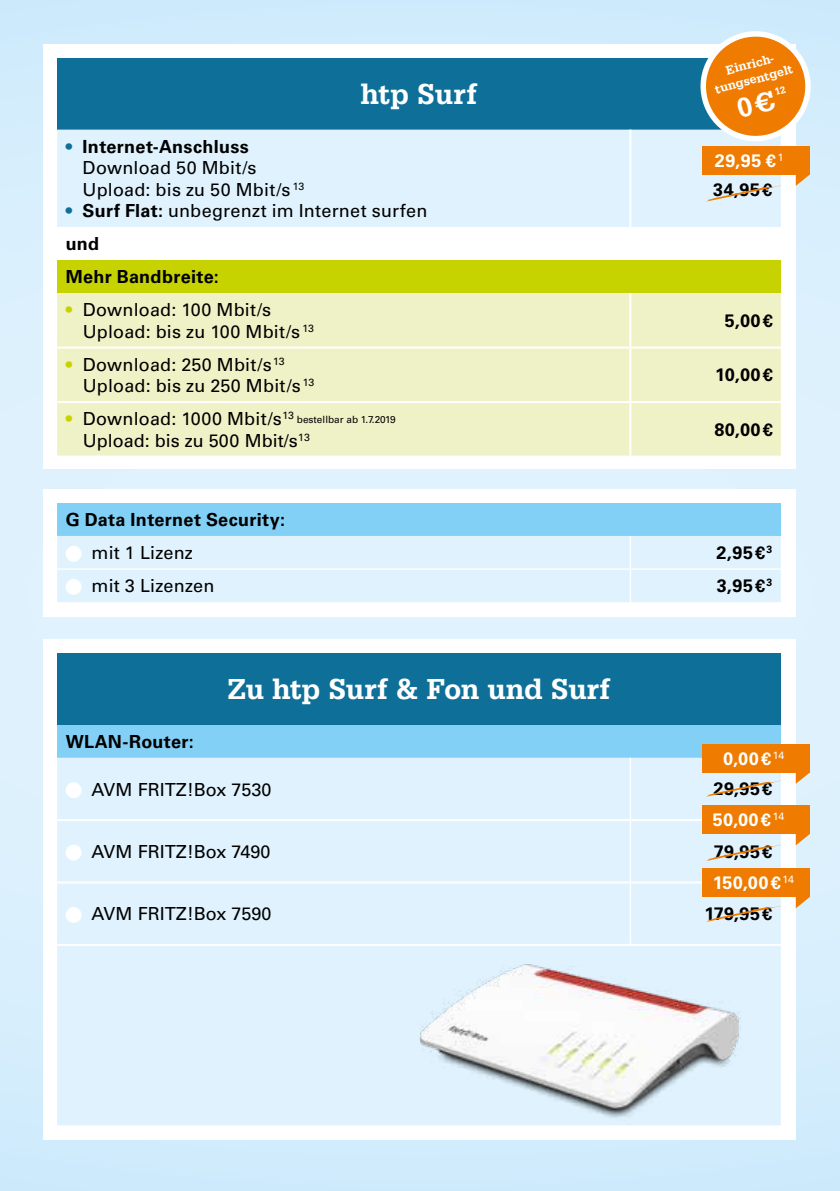
<style>
.page{position:relative;width:840px;height:1191px;background:#fff}
.page>*{position:absolute;margin:0;border:0;box-sizing:border-box;transform-origin:0 0}
.t1{font:500 30px "Egyptienne URW Nar";letter-spacing:.01em;color:#fff}
.t2{font:18px/21.6px "Univers LT Std";letter-spacing:.01em;color:#000}
.t3{font:700 18px/32.8px "Univers LT Std";letter-spacing:.02em;color:#000}
.t4{font:700 18px "Univers LT Std";letter-spacing:.025em;color:#fff}
.t5{font:500 13px/15.4px "Egyptienne URW Nar";color:#fff;text-align:center}
.t6{font:10px "Univers LT Std";color:#000}
.s1{font-weight:700;color:#0e7099}
.s2{font-weight:700}
.s3{font-weight:700;color:#c7d300}
.s4{font-weight:700;font-size:18px;color:#c7d300}
.s5{font-size:18px}
</style>
<div class="page">
<div style="left:0;top:0;width:839px;height:1191px;background:linear-gradient(to right,#d5eefc,#d6eefc)"></div>
<div style="left:44px;top:44px;width:751px;height:424px;background:#fff"></div>
<div style="left:57px;top:58px;width:723px;height:72px;background:#0e7099"></div>
<div style="left:57px;top:130px;width:723px;height:97px;background:#dff2fd"></div>
<div style="left:57px;top:260px;width:723px;height:33px;background:#c7d300"></div>
<div style="left:57px;top:293px;width:723px;height:162px;background:#eff1c6"></div>
<hr style="left:629px;top:130px;width:2px;height:97px;background:#fff">
<hr style="left:629px;top:293px;width:2px;height:53px;background:#fff">
<hr style="left:629px;top:348px;width:2px;height:53px;background:#fff">
<hr style="left:629px;top:403px;width:2px;height:52px;background:#fff">
<hr style="left:57px;top:346px;width:573px;height:2px;background:#fff">
<hr style="left:630px;top:346px;width:150px;height:2px;background:#fff">
<hr style="left:57px;top:401px;width:573px;height:2px;background:#fff">
<hr style="left:630px;top:401px;width:150px;height:2px;background:#fff">
<svg style="left:704px;top:185px;width:77px;height:17px"></svg>
<div style="left:701px;top:146px;width:108px;height:28px;background:#ef7c00"></div>
<svg style="left:795px;top:174px;width:14px;height:12px"></svg>
<div style="left:44px;top:639px;width:751px;height:501px;background:#fff"></div>
<div style="left:57px;top:653px;width:723px;height:72px;background:#0e7099"></div>
<div style="left:57px;top:725px;width:723px;height:32px;background:#82d0f5"></div>
<div style="left:57px;top:757px;width:723px;height:368px;background:#dff2fd"></div>
<hr style="left:57px;top:819px;width:572px;height:2px;background:#fff">
<hr style="left:630px;top:819px;width:150px;height:2px;background:#fff">
<hr style="left:57px;top:881px;width:572px;height:2px;background:#fff">
<hr style="left:630px;top:881px;width:150px;height:2px;background:#fff">
<hr style="left:57px;top:944px;width:573px;height:2px;background:#fff">
<hr style="left:630px;top:944px;width:150px;height:2px;background:#fff">
<hr style="left:629px;top:757px;width:1px;height:63px;background:#fff">
<hr style="left:629px;top:820px;width:1px;height:62px;background:#fff">
<hr style="left:629px;top:882px;width:1px;height:62px;background:#fff">
<div style="left:66px;top:782px;width:15px;height:16px;background:#fff;border-radius:50%"></div>
<div style="left:66px;top:844px;width:15px;height:16px;background:#fff;border-radius:50%"></div>
<div style="left:66px;top:907px;width:15px;height:16px;background:#fff;border-radius:50%"></div>
<div style="left:44px;top:489px;width:751px;height:127px;background:#fff"></div>
<div style="left:57px;top:503px;width:723px;height:33px;background:#82d0f5"></div>
<div style="left:57px;top:536px;width:723px;height:66px;background:#dff2fd"></div>
<hr style="left:629px;top:536px;width:1px;height:32px;background:#fff">
<hr style="left:57px;top:568px;width:573px;height:2px;background:#fff">
<hr style="left:630px;top:568px;width:150px;height:2px;background:#fff">
<hr style="left:629px;top:570px;width:1px;height:32px;background:#fff">
<div style="left:66px;top:546px;width:15px;height:16px;background:#fff;border-radius:50%"></div>
<div style="left:66px;top:579px;width:15px;height:16px;background:#fff;border-radius:50%"></div>
<img style="left:398px;top:955px;width:365px;height:169px">
<svg style="left:704px;top:780px;width:77px;height:17px"></svg>
<svg style="left:704px;top:844px;width:77px;height:17px"></svg>
<div style="left:701px;top:744px;width:108px;height:28px;background:#ef7c00"></div>
<svg style="left:795px;top:772px;width:14px;height:12px"></svg>
<div style="left:701px;top:805px;width:108px;height:29px;background:#ef7c00"></div>
<svg style="left:795px;top:834px;width:14px;height:11px"></svg>
<svg style="left:704px;top:905px;width:77px;height:17px"></svg>
<div style="left:701px;top:868px;width:108px;height:29px;background:#ef7c00"></div>
<svg style="left:795px;top:897px;width:14px;height:11px"></svg>
<svg style="left:697px;top:28px;width:116px;height:116px"></svg>
<h1 class="t1" style="left:360px;top:76px;width:118px">htp Surf</h1>
<p class="t2" style="left:83px;top:135px;width:223px;text-indent:-17px"><span class="s1">•</span> <span class="s2">Internet-Anschluss<br></span>Download 50 Mbit/s<br>Upload: bis zu 50 Mbit/s <sup>13</sup></p>
<p class="t2" style="left:66px;top:200px;width:363px"><span class="s1">•</span> <span class="s2">Surf Flat:</span> unbegrenzt im Internet surfen</p>
<p class="t5" style="left:709px;top:68px;width:81px;rotate:-15deg">Einrich&shy;tungsentgelt</p>
<p class="t4" style="left:714px;top:150px;width:70px">29,95 €<sup>1</sup></p>
<p class="t3" style="left:713px;top:173px;width:60px">34,95€</p>
<p class="t3" style="left:66px;top:228px;width:154px">und<br>Mehr Bandbreite:</p>
<p class="t2" style="left:83px;top:299px;width:233px;text-indent:-17px"><span class="s3">•</span> Download: 100 Mbit/s<br>Upload: bis zu 100 Mbit/s <sup>13</sup></p>
<p class="t3" style="left:724px;top:304px;width:49px">5,00€</p>
<p class="t2" style="left:83px;top:353px;width:233px;text-indent:-17px"><span class="s3">•</span> Download: 250 Mbit/s<sup>13<br></sup>Upload: bis zu 250 Mbit/s <sup>13</sup></p>
<p class="t3" style="left:715px;top:359px;width:59px">10,00€</p>
<p class="t6" style="left:66px;top:413px;width:331px"><span class="s4">•</span> <span class="s5">Download: 1000 Mbit/s</span> <sup>13</sup> bestellbar ab 1.7.2019</p>
<p class="t2" style="left:83px;top:429px;width:228px">Upload: bis zu 500 Mbit/s <sup>13</sup></p>
<p class="t3" style="left:714px;top:413px;width:60px">80,00€</p>
<p class="t3" style="left:66px;top:503px;width:221px">G Data Internet Security:</p>
<p class="t2" style="left:92px;top:542px;width:103px">mit 1 Lizenz</p>
<p class="t3" style="left:716px;top:536px;width:57px">2,95€<sup>3</sup></p>
<p class="t2" style="left:92px;top:575px;width:124px">mit 3 Lizenzen</p>
<p class="t3" style="left:716px;top:569px;width:57px">3,95€<sup>3</sup></p>
<h1 class="t1" style="left:227px;top:671px;width:384px">Zu htp Surf &amp; Fon und Surf</h1>
<p class="t3" style="left:66px;top:725px;width:129px">WLAN-Router:</p>
<p class="t2" style="left:92px;top:778px;width:181px">AVM FRITZ!Box 7530</p>
<p class="t3" style="left:713px;top:773px;width:60px">29,95€</p>
<p class="t4" style="left:722px;top:748px;width:63px">0,00€ <sup>14</sup></p>
<p class="t4" style="left:712px;top:809px;width:73px">50,00€ <sup>14</sup></p>
<p class="t2" style="left:92px;top:841px;width:180px">AVM FRITZ!Box 7490</p>
<p class="t3" style="left:713px;top:835px;width:60px">79,95€</p>
<p class="t4" style="left:712px;top:872px;width:83px">150,00€ <sup>14</sup></p>
<p class="t2" style="left:92px;top:903px;width:181px">AVM FRITZ!Box 7590</p>
<p class="t3" style="left:704px;top:897px;width:69px">179,95€</p>
</div>
